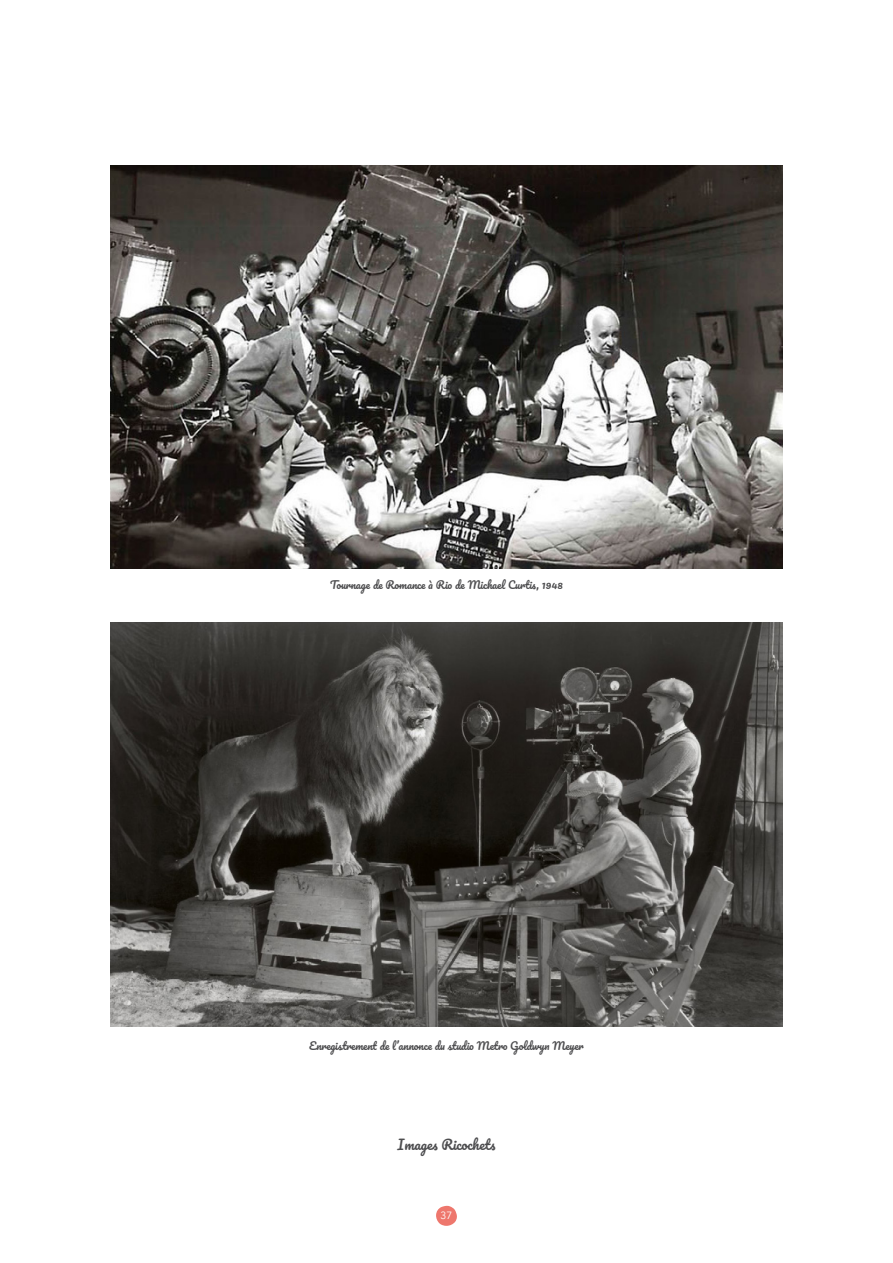
<style>
.page{position:relative;width:893px;height:1263px;background:#fff}
.page>*{position:absolute;margin:0;border:0;box-sizing:border-box;transform-origin:0 0}
.t1{font:13.5px "Pacifico";color:#4d4d4f}
.t2{font:10.5px "Pacifico";color:#4d4d4f}
.t3{font:10.5px "Avenir";color:#fff}
</style>
<div class="page">
<svg style="left:436px;top:1206px;width:21px;height:20px"></svg>
<img style="left:110px;top:166px;width:673px;height:403px">
<img style="left:110px;top:623px;width:673px;height:403px">
<p class="t2" style="left:330px;top:579px;width:234px">Tournage de Romance à Rio de Michael Curtis, 1948</p>
<p class="t2" style="left:309px;top:1040px;width:276px">Enregistrement de l’annonce du studio Metro Goldwyn Meyer</p>
<p class="t1" style="left:398px;top:1138px;width:99px">Images Ricochets</p>
<p class="t3" style="left:441px;top:1209px;width:13px">37</p>
</div>
